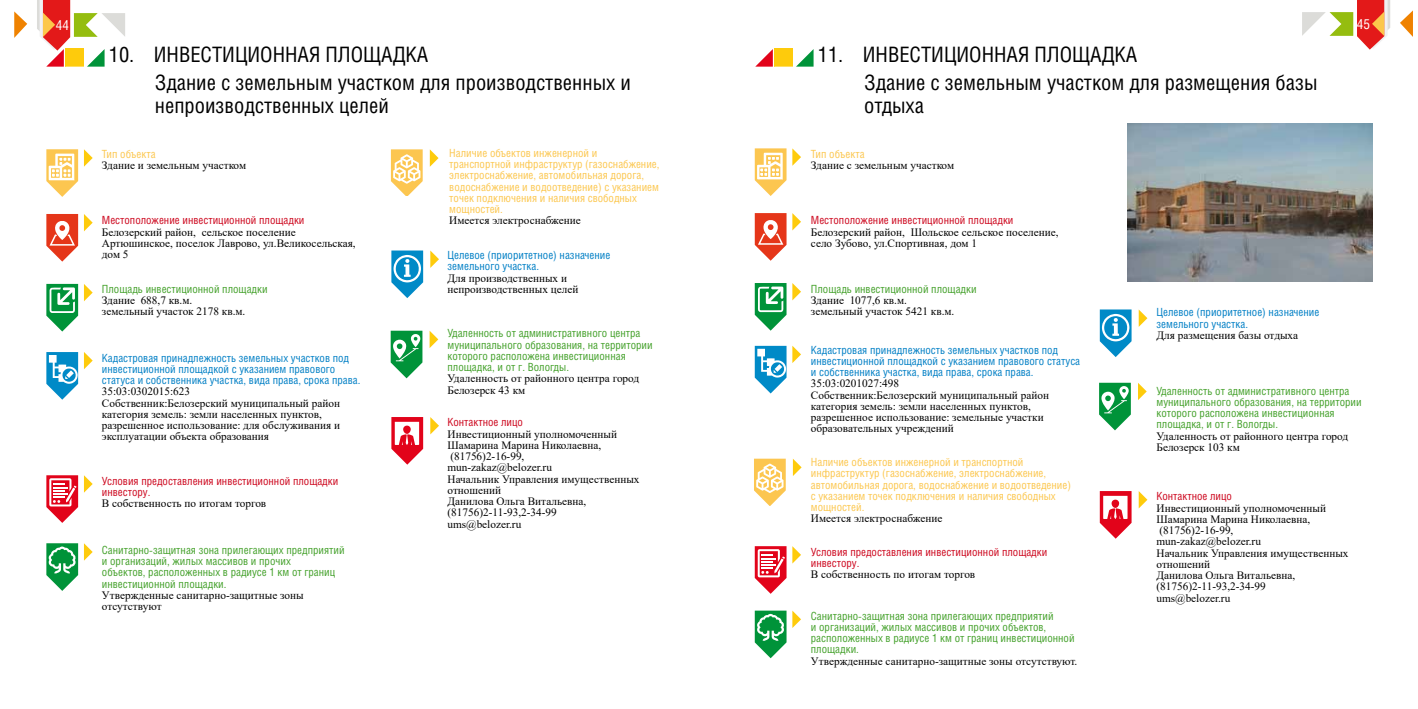
<style>
.page{position:relative;width:1418px;height:709px;background:#fff}
.page>*{position:absolute;margin:0;border:0;box-sizing:border-box;transform-origin:0 0}
.t1{font:21.25px/28.2px "Helios Cond C";color:#000}
.t2{font:13.75px "Helios Cond C";color:#fff}
.t3{font:11.25px/11.2px "Times New Roman";color:#000}
.t4{font:11.25px/11.2px "Helios Cond C";color:#44a12b}
.t5{font:11.25px/11.2px "Helios Cond C";color:#fcc74f}
.t6{font:11.25px/11.2px "Helios Cond C";color:#007fc5}
.t7{font:11.25px/11.2px "Helios Cond C";color:#cd071e}
</style>
<div class="page">
<svg style="left:1400px;top:11px;width:12px;height:25px"></svg>
<svg style="left:1302px;top:0;width:88px;height:50px"></svg>
<svg style="left:14px;top:11px;width:13px;height:27px"></svg>
<svg style="left:37px;top:0;width:88px;height:67px"></svg>
<img style="left:1127px;top:123px;width:245px;height:159px">
<svg style="left:755px;top:48px;width:58px;height:19px"></svg>
<svg style="left:430px;top:250px;width:9px;height:18px"></svg>
<svg style="left:391px;top:250px;width:32px;height:48px"></svg>
<svg style="left:429px;top:331px;width:9px;height:17px"></svg>
<svg style="left:391px;top:331px;width:31px;height:47px"></svg>
<svg style="left:430px;top:417px;width:9px;height:17px"></svg>
<svg style="left:391px;top:417px;width:32px;height:47px"></svg>
<svg style="left:84px;top:214px;width:9px;height:17px"></svg>
<svg style="left:46px;top:214px;width:32px;height:47px"></svg>
<svg style="left:84px;top:149px;width:9px;height:18px"></svg>
<svg style="left:46px;top:149px;width:32px;height:48px"></svg>
<svg style="left:84px;top:284px;width:9px;height:17px"></svg>
<svg style="left:46px;top:284px;width:32px;height:47px"></svg>
<svg style="left:84px;top:352px;width:9px;height:17px"></svg>
<svg style="left:46px;top:352px;width:32px;height:48px"></svg>
<svg style="left:430px;top:149px;width:8px;height:18px"></svg>
<svg style="left:391px;top:149px;width:31px;height:47px"></svg>
<svg style="left:84px;top:475px;width:9px;height:17px"></svg>
<svg style="left:46px;top:475px;width:32px;height:48px"></svg>
<svg style="left:84px;top:543px;width:9px;height:17px"></svg>
<svg style="left:46px;top:543px;width:32px;height:48px"></svg>
<svg style="left:1138px;top:309px;width:9px;height:18px"></svg>
<svg style="left:1099px;top:309px;width:32px;height:48px"></svg>
<svg style="left:1138px;top:383px;width:8px;height:17px"></svg>
<svg style="left:1099px;top:383px;width:31px;height:47px"></svg>
<svg style="left:1138px;top:491px;width:9px;height:17px"></svg>
<svg style="left:1099px;top:491px;width:32px;height:47px"></svg>
<svg style="left:792px;top:213px;width:9px;height:17px"></svg>
<svg style="left:754px;top:213px;width:32px;height:48px"></svg>
<svg style="left:792px;top:148px;width:9px;height:18px"></svg>
<svg style="left:754px;top:148px;width:32px;height:48px"></svg>
<svg style="left:792px;top:283px;width:9px;height:17px"></svg>
<svg style="left:754px;top:283px;width:32px;height:48px"></svg>
<svg style="left:792px;top:346px;width:9px;height:17px"></svg>
<svg style="left:754px;top:346px;width:32px;height:47px"></svg>
<svg style="left:793px;top:459px;width:8px;height:17px"></svg>
<svg style="left:754px;top:458px;width:31px;height:47px"></svg>
<svg style="left:792px;top:546px;width:9px;height:17px"></svg>
<svg style="left:754px;top:546px;width:32px;height:48px"></svg>
<svg style="left:792px;top:610px;width:9px;height:18px"></svg>
<svg style="left:754px;top:610px;width:32px;height:48px"></svg>
<p class="t2" style="left:56px;top:17px;width:15px">44</p>
<p class="t2" style="left:1356px;top:15px;width:15px">45</p>
<h1 class="t1" style="left:155px;top:40px;width:477px;text-indent:-46px">10. Инвестиционная площадка<br>Здание с земельным участком для производственных и</h1>
<h1 class="t1" style="left:155px;top:90px;width:236px">непроизводственных целей</h1>
<h1 class="t1" style="left:864px;top:40px;width:455px;text-indent:-46px">11. Инвестиционная площадка<br>Здание с земельным участком для размещения базы</h1>
<h1 class="t1" style="left:864px;top:90px;width:61px">отдыха</h1>
<p class="t5" style="left:102px;top:148px;width:55px">тип объекта</p>
<p class="t3" style="left:102px;top:159px;width:146px">Здание и земельным участком</p>
<p class="t7" style="left:102px;top:214px;width:204px">Местоположение инвестиционной площадки</p>
<p class="t3" style="left:102px;top:226px;width:255px">Белозерский район, сельское поселение<br>Артюшинское, поселок Лаврово, ул.Великосельская, дом 5</p>
<p class="t4" style="left:102px;top:283px;width:167px">Площадь инвестиционной площадки</p>
<p class="t3" style="left:102px;top:294px;width:145px">Здание 688,7 кв.м. земельный участок 2178 кв.м.</p>
<p class="t6" style="left:102px;top:352px;width:260px">Кадастровая принадлежность земельных участков под инвестиционной площадкой с указанием правового статуса и собственника участка, вида права, срока права.</p>
<p class="t3" style="left:102px;top:385px;width:240px">35:03:0302015:623<br>Собственник:Белозерский муниципальный район категория земель: земли населенных пунктов, разрешенное использование: для обслуживания и эксплуатации объекта образования</p>
<p class="t7" style="left:102px;top:475px;width:238px">Условия предоставления инвестиционной площадки инвестору.</p>
<p class="t3" style="left:102px;top:497px;width:166px">В собственность по итогам торгов</p>
<p class="t4" style="left:102px;top:544px;width:244px">Санитарно-защитная зона прилегающих предприятий и организаций, жилых массивов и прочих<br>объектов, расположенных в радиусе 1 км от границ инвестиционной площадки.</p>
<p class="t3" style="left:102px;top:589px;width:203px">Утвержденные санитарно-защитные зоны отсутствуют</p>
<p class="t5" style="left:449px;top:147px;width:212px">Наличие объектов инженерной и транспортной инфраструктур (газоснабжение, электроснабжение, автомобильная дорога, водоснабжение и водоотведение) с указанием точек подключения и наличия свободных мощностей.</p>
<p class="t3" style="left:449px;top:215px;width:133px">Имеется электроснабжение</p>
<p class="t6" style="left:447px;top:249px;width:164px">Целевое (приоритетное) назначение земельного участка.</p>
<p class="t3" style="left:447px;top:272px;width:132px">Для производственных и непроизводственных целей</p>
<p class="t4" style="left:447px;top:327px;width:207px">Удаленность от административного центра муниципального образования, на территории которого расположена инвестиционная площадка, и от г. Вологды.</p>
<p class="t3" style="left:447px;top:372px;width:193px">Удаленность от районного центра город<br>Белозерск 43 км</p>
<p class="t7" style="left:447px;top:416px;width:77px">Контактное лицо</p>
<p class="t3" style="left:447px;top:428px;width:193px">Инвестиционный уполномоченный<br>Шамарина Марина Николаевна, (81756)2-16-99,<br>mun-zakaz@belozer.ru<br>Начальник Управления имущественных отношений<br>Данилова Ольга Витальевна, (81756)2-11-93,2-34-99<br>ums@belozer.ru</p>
<p class="t5" style="left:811px;top:148px;width:55px">тип объекта</p>
<p class="t3" style="left:811px;top:159px;width:145px">Здание с земельным участком</p>
<p class="t7" style="left:811px;top:214px;width:204px">Местоположение инвестиционной площадки</p>
<p class="t3" style="left:811px;top:226px;width:249px">Белозерский район, Шольское сельское поселение, село Зубово, ул.Спортивная, дом 1</p>
<p class="t4" style="left:811px;top:283px;width:167px">Площадь инвестиционной площадки</p>
<p class="t3" style="left:811px;top:294px;width:145px">Здание 1077,6 кв.м. земельный участок 5421 кв.м.</p>
<p class="t6" style="left:811px;top:344px;width:271px">Кадастровая принадлежность земельных участков под инвестиционной площадкой с указанием правового статуса и собственника участка, вида права, срока права.</p>
<p class="t3" style="left:811px;top:377px;width:240px">35:03:0201027:498<br>Собственник:Белозерский муниципальный район категория земель: земли населенных пунктов, разрешенное использование: земельные участки образовательных учреждений</p>
<p class="t5" style="left:811px;top:456px;width:262px">Наличие объектов инженерной и транспортной инфраструктур (газоснабжение, электроснабжение, автомобильная дорога, водоснабжение и водоотведение) с указанием точек подключения и наличия свободных мощностей.</p>
<p class="t3" style="left:811px;top:512px;width:133px">Имеется электроснабжение</p>
<p class="t7" style="left:811px;top:546px;width:238px">Условия предоставления инвестиционной площадки инвестору.</p>
<p class="t3" style="left:811px;top:568px;width:166px">В собственность по итогам торгов</p>
<p class="t4" style="left:811px;top:609px;width:265px">Санитарно-защитная зона прилегающих предприятий<br>и организаций, жилых массивов и прочих объектов, расположенных в радиусе 1 км от границ инвестиционной площадки.</p>
<p class="t3" style="left:811px;top:654px;width:268px">Утвержденные санитарно-защитные зоны отсутствуют.</p>
<p class="t6" style="left:1156px;top:306px;width:164px">Целевое (приоритетное) назначение земельного участка.</p>
<p class="t3" style="left:1156px;top:329px;width:143px">Для размещения базы отдыха</p>
<p class="t4" style="left:1156px;top:385px;width:207px">Удаленность от административного центра муниципального образования, на территории которого расположена инвестиционная площадка, и от г. Вологды.</p>
<p class="t3" style="left:1156px;top:430px;width:193px">Удаленность от районного центра город<br>Белозерск 103 км</p>
<p class="t7" style="left:1156px;top:490px;width:77px">Контактное лицо</p>
<p class="t3" style="left:1156px;top:502px;width:193px">Инвестиционный уполномоченный<br>Шамарина Марина Николаевна, (81756)2-16-99,<br>mun-zakaz@belozer.ru<br>Начальник Управления имущественных отношений<br>Данилова Ольга Витальевна, (81756)2-11-93,2-34-99<br>ums@belozer.ru</p>
</div>
